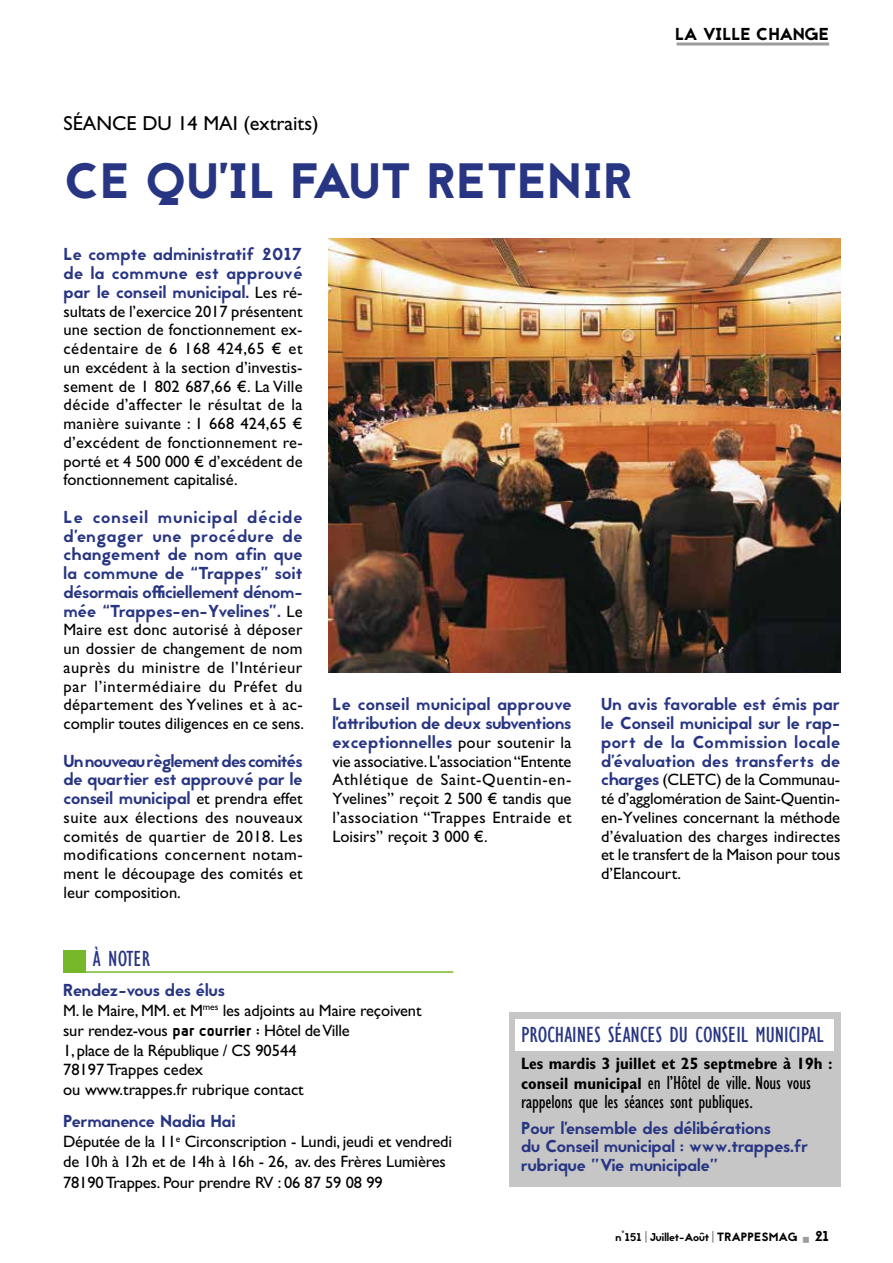
<style>
.page{position:relative;width:893px;height:1263px;background:#fff}
.page>*{position:absolute;margin:0;border:0;box-sizing:border-box;transform-origin:0 0}
.t1{font:49.5px "Jaapokki";letter-spacing:.01em;color:#283583}
.t2{font:condensed 22.5px "Gill Sans";color:#283583}
.t3{font:20.25px "Gill Sans Std";color:#000}
.t4{font:condensed 19.5px/19.5px "Gill Sans Std";letter-spacing:-.01em;color:#000}
.t5{font:17.25px/18.8px "Jaapokki";color:#283583;text-align:justify}
.t6{font:17.25px "Jaapokki";letter-spacing:-.02em;color:#000}
.t7{font:16.5px/18.8px "Gill Sans Std";color:#000;text-align:justify}
.t8{font:700 condensed 16.5px "Gill Sans Std";color:#000}
.t9{font:11.25px "Jaapokki";color:#000}
.s1{font-family:"Gill Sans Std";font-size:16.5px;color:#000}
.s2{font-family:"Jaapokki";font-size:17.25px;color:#283583}
.s3{font-family:"Designio";font-weight:700;font-size:18px}
.s4{font-weight:700;font-size:16.5px}
.s5{font-size:12px}
.s6{font-size:14.25px}
</style>
<div class="page">
<svg style="left:645px;top:1231px;width:2px;height:11px"></svg>
<svg style="left:712px;top:1231px;width:2px;height:11px"></svg>
<hr style="left:676px;top:43px;width:153px;height:3px;background:#9d9d9c">
<div style="left:509px;top:1012px;width:331px;height:175px;background:#c6c6c6"></div>
<div style="left:515px;top:1019px;width:319px;height:32px;background:#fff"></div>
<hr style="left:74px;top:971px;width:379px;height:2px;background:#76b82a">
<div style="left:63px;top:950px;width:23px;height:23px;background:#76b82a"></div>
<img style="left:328px;top:238px;width:512px;height:434px">
<p class="t3" style="left:64px;top:112px;width:257px">SÉANCE DU 14 MAI (extraits)</p>
<h1 class="t1" style="left:64px;top:146px;width:570px">CE QU’IL FAUT RETENIR</h1>
<p class="t6" style="left:675px;top:22px;width:156px">LA VILLE CHANGE</p>
<p class="t5" style="left:64px;top:245px;width:241px">Le compte administratif 2017 de la commune est approuvé par le conseil municipal. <span class="s1">Les ré-</span></p>
<p class="t7" style="left:64px;top:302px;width:241px">sultats de l’exercice 2017 présentent une section de fonctionnement ex&shy;cédentaire de 6 168 424,65 € et un excédent à la section d’investis&shy;sement de 1 802 687,66 €. La Ville décide d’affecter le résultat de la manière suivante : 1 668 424,65 € d’excédent de fonctionnement re&shy;porté et 4 500 000 € d’excédent de fonctionnement capitalisé.</p>
<p class="t5" style="left:64px;top:508px;width:241px">Le conseil municipal décide d’engager une procédure de changement de nom afin que la commune de “Trappes” soit désormais officiellement dénom&shy;mée “Trappes-en-Yvelines”. <span class="s1">Le</span></p>
<p class="t7" style="left:64px;top:620px;width:242px">Maire est donc autorisé à déposer un dossier de changement de nom auprès du ministre de l’Intérieur par l’intermédiaire du Préfet du département des Yvelines et à ac&shy;complir toutes diligences en ce sens.</p>
<p class="t5" style="left:64px;top:752px;width:241px">Un nouveau règlement des comités de quartier est approuvé par le conseil municipal <span class="s1">et prendra effet</span></p>
<p class="t7" style="left:64px;top:808px;width:241px">suite aux élections des nouveaux comités de quartier de 2018. Les modifications concernent notam&shy;ment le découpage des comités et leur composition.</p>
<p class="t5" style="left:332px;top:695px;width:241px">Le conseil municipal approuve l’attribution de deux subventions exceptionnelles <span class="s1">pour soutenir la</span></p>
<p class="t7" style="left:332px;top:752px;width:241px">vie associative. L'association “Entente Athlétique de Saint-Quentin-en-Yvelines” reçoit 2 500 € tandis que l’association “Trappes Entraide et Loisirs” reçoit 3 000 €.</p>
<p class="t5" style="left:601px;top:695px;width:241px">Un avis favorable est émis par le Conseil municipal sur le rap&shy;port de la Commission locale d’évaluation des transferts de</p>
<p class="t7" style="left:601px;top:770px;width:241px"><span class="s2">charges</span> (CLETC) de la Communau&shy;té d’agglomération de Saint-Quentin&shy;en-Yvelines concernant la méthode d’évaluation des charges indirectes et le transfert de la Maison pour tous d’Elancourt.</p>
<h2 class="t2" style="left:93px;top:945px;width:59px">À NOTER</h2>
<p class="t5" style="left:63px;top:980px;width:163px">Rendez-vous des élus</p>
<p class="t7" style="left:63px;top:1000px;width:360px;line-height:19.6px;text-align:left">M. le Maire, MM. et M<sup>mes</sup> les adjoints au Maire reçoivent sur rendez-vous <span class="s3">par courrier :</span> Hôtel de Ville<br>1, place de la République / CS 90544<br>78197 Trappes cedex<br>ou www.trappes.fr rubrique contact</p>
<p class="t5" style="left:63px;top:1112px;width:174px">Permanence Nadia Hai</p>
<p class="t7" style="left:63px;top:1131px;width:390px;line-height:20.2px;text-align:left">Députée de la 11<sup>e</sup> Circonscription - Lundi, jeudi et vendredi de 10h à 12h et de 14h à 16h - 26, av. des Frères Lumières<br>78190 Trappes. Pour prendre RV : 06 87 59 08 99</p>
<h2 class="t2" style="left:521px;top:1021px;width:304px">PROCHAINES SÉANCES DU CONSEIL MUNICIPAL</h2>
<p class="t8" style="left:521px;top:1054px;width:313px">Les mardis 3 juillet et 25 septmebre à 19h :</p>
<p class="t4" style="left:521px;top:1073px;width:291px"><span class="s4">conseil municipal</span> en l’Hôtel de ville. Nous vous rappelons que les séances sont publiques.</p>
<p class="t5" style="left:521px;top:1119px;width:289px;text-align:left">Pour l’ensemble des délibérations<br>du Conseil municipal : www.trappes.fr rubrique "Vie municipale"</p>
<p class="t9" style="left:615px;top:1229px;width:215px">n°151 Juillet-Août <span class="s5">TRAPPESMAG</span> <span class="s6">21</span></p>
</div>
